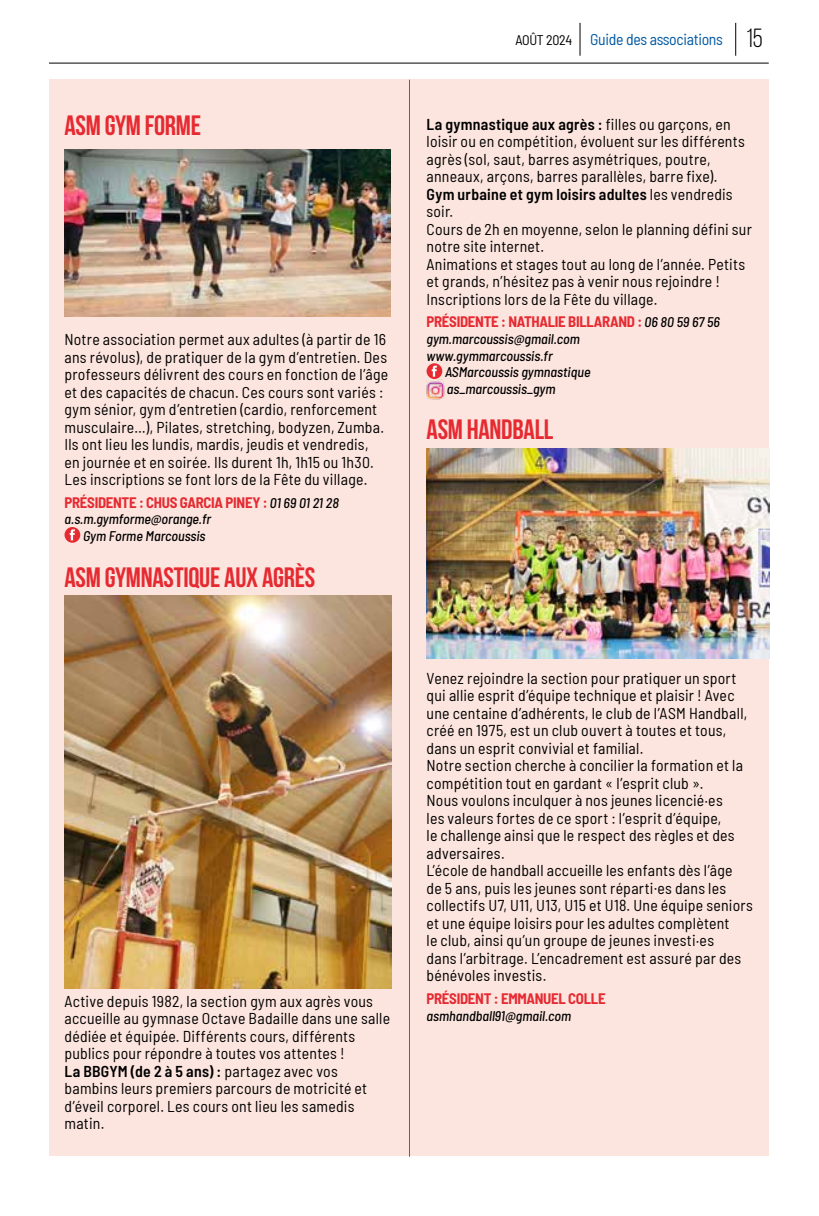
<style>
.page{position:relative;width:819px;height:1216px;background:#fff}
.page>*{position:absolute;margin:0;border:0;box-sizing:border-box;transform-origin:0 0}
.t1{font:700 28px "Bebas Neue";letter-spacing:-.01em;color:#e62a32}
.t2{font:semi-condensed 15.75px/17.5px "Barlow";letter-spacing:.015em;color:#000}
.t3{font:semi-condensed 15.75px "Barlow";letter-spacing:-.02em;color:#0058a2}
.t4{font:700 semi-condensed 14.88px "Barlow";letter-spacing:-.02em;color:#e62a32}
.t5{font:italic 500 semi-condensed 14px/16.6px "Barlow";color:#000}
.s1{font-weight:500;font-style:italic;font-size:14px;color:#000}
.s2{font-weight:600}
.s3{font-size:14px;color:#000}
.s4{font-family:"Bebas Neue";font-stretch:normal;font-size:26.25px;color:#000}
</style>
<div class="page">
<hr style="left:49px;top:63px;width:719px;height:1px;background:#000">
<hr style="left:579px;top:23px;width:1px;height:33px;background:#000">
<hr style="left:735px;top:23px;width:1px;height:33px;background:#000">
<div style="left:50px;top:79px;width:718px;height:1076px;background:#fce5de"></div>
<img style="left:64px;top:149px;width:326px;height:167px">
<div style="left:64px;top:527px;width:16px;height:15px;background:#e62a32;border-radius:50%"></div>
<svg style="left:70px;top:529px;width:5px;height:11px"></svg>
<img style="left:64px;top:595px;width:328px;height:393px">
<svg style="left:426px;top:363px;width:16px;height:16px"></svg>
<svg style="left:431px;top:365px;width:6px;height:11px"></svg>
<img style="left:426px;top:379px;width:19px;height:21px">
<img style="left:426px;top:448px;width:343px;height:210px">
<hr style="left:409px;top:80px;width:1px;height:1076px;background:#e62a32">
<h1 class="t1" style="left:64px;top:110px;width:138px">ASM GYM FORME</h1>
<p class="t2" style="left:64px;top:330px;width:325px">Notre association permet aux adultes (à partir de 16 ans révolus), de pratiquer de la gym d’entretien. Des professeurs délivrent des cours en fonction de l’âge et des capacités de chacun. Ces cours sont variés : gym sénior, gym d’entretien (cardio, renforcement musculaire…), Pilates, stretching, bodyzen, Zumba.<br>Ils ont lieu les lundis, mardis, jeudis et vendredis,<br>en journée et en soirée. Ils durent 1h, 1h15 ou 1h30.<br>Les inscriptions se font lors de la Fête du village.</p>
<p class="t4" style="left:64px;top:491px;width:276px">PRÉSIDENTE : CHUS GARCIA PINEY : <span class="s1">01 69 01 21 28</span></p>
<p class="t5" style="left:83px;top:510px;width:130px;text-indent:-18px">a.s.m.gymforme@orange.fr<br>Gym Forme Marcoussis</p>
<h1 class="t1" style="left:64px;top:561px;width:252px">ASM GYMNASTIQUE AUX AGRÈS</h1>
<p class="t2" style="left:64px;top:991px;width:327px">Active depuis 1982, la section gym aux agrès vous accueille au gymnase Octave Badaille dans une salle dédiée et équipée. Différents cours, différents publics pour répondre à toutes vos attentes !<br><span class="s2">La BBGYM (de 2 à 5 ans) :</span> partagez avec vos bambins leurs premiers parcours de motricité et d’éveil corporel. Les cours ont lieu les samedis matin.</p>
<p class="t3" style="left:515px;top:28px;width:249px"><span class="s3">AOÛT 2024</span> Guide des associations <span class="s4">15</span></p>
<p class="t2" style="left:426px;top:114px;width:327px"><span class="s2">La gymnastique aux agrès :</span> filles ou garçons, en loisir ou en compétition, évoluent sur les différents agrès (sol, saut, barres asymétriques, poutre, anneaux, arçons, barres parallèles, barre fixe).<br><span class="s2">Gym urbaine et gym loisirs adultes</span> les vendredis soir.<br>Cours de 2h en moyenne, selon le planning défini sur notre site internet.<br>Animations et stages tout au long de l’année. Petits et grands, n’hésitez pas à venir nous rejoindre !<br>Inscriptions lors de la Fête du village.</p>
<p class="t4" style="left:426px;top:311px;width:295px">PRÉSIDENTE : NATHALIE BILLARAND : <span class="s1">06 80 59 67 56</span></p>
<p class="t5" style="left:426px;top:330px;width:155px">gym.marcoussis@gmail.com www.gymmarcoussis.fr</p>
<p class="t5" style="left:445px;top:363px;width:147px">ASMarcoussis gymnastique as_marcoussis_gym</p>
<h1 class="t1" style="left:426px;top:413px;width:128px">ASM HANDBALL</h1>
<p class="t2" style="left:426px;top:668px;width:328px">Venez rejoindre la section pour pratiquer un sport qui allie esprit d’équipe technique et plaisir ! Avec une centaine d’adhérents, le club de l’ASM Handball, créé en 1975, est un club ouvert à toutes et tous, dans un esprit convivial et familial.<br>Notre section cherche à concilier la formation et la compétition tout en gardant « l’esprit club ».<br>Nous voulons inculquer à nos jeunes licencié.es<br>les valeurs fortes de ce sport : l’esprit d’équipe,<br>le challenge ainsi que le respect des règles et des adversaires.<br>L’école de handball accueille les enfants dès l’âge<br>de 5 ans, puis les jeunes sont réparti.es dans les collectifs U7, U11, U13, U15 et U18. Une équipe seniors et une équipe loisirs pour les adultes complètent<br>le club, ainsi qu’un groupe de jeunes investi.es<br>dans l’arbitrage. L’encadrement est assuré par des bénévoles investis.</p>
<p class="t4" style="left:426px;top:987px;width:181px">PRÉSIDENT : EMMANUEL COLLE</p>
<p class="t5" style="left:426px;top:1006px;width:146px">asmhandball91@gmail.com</p>
</div>
